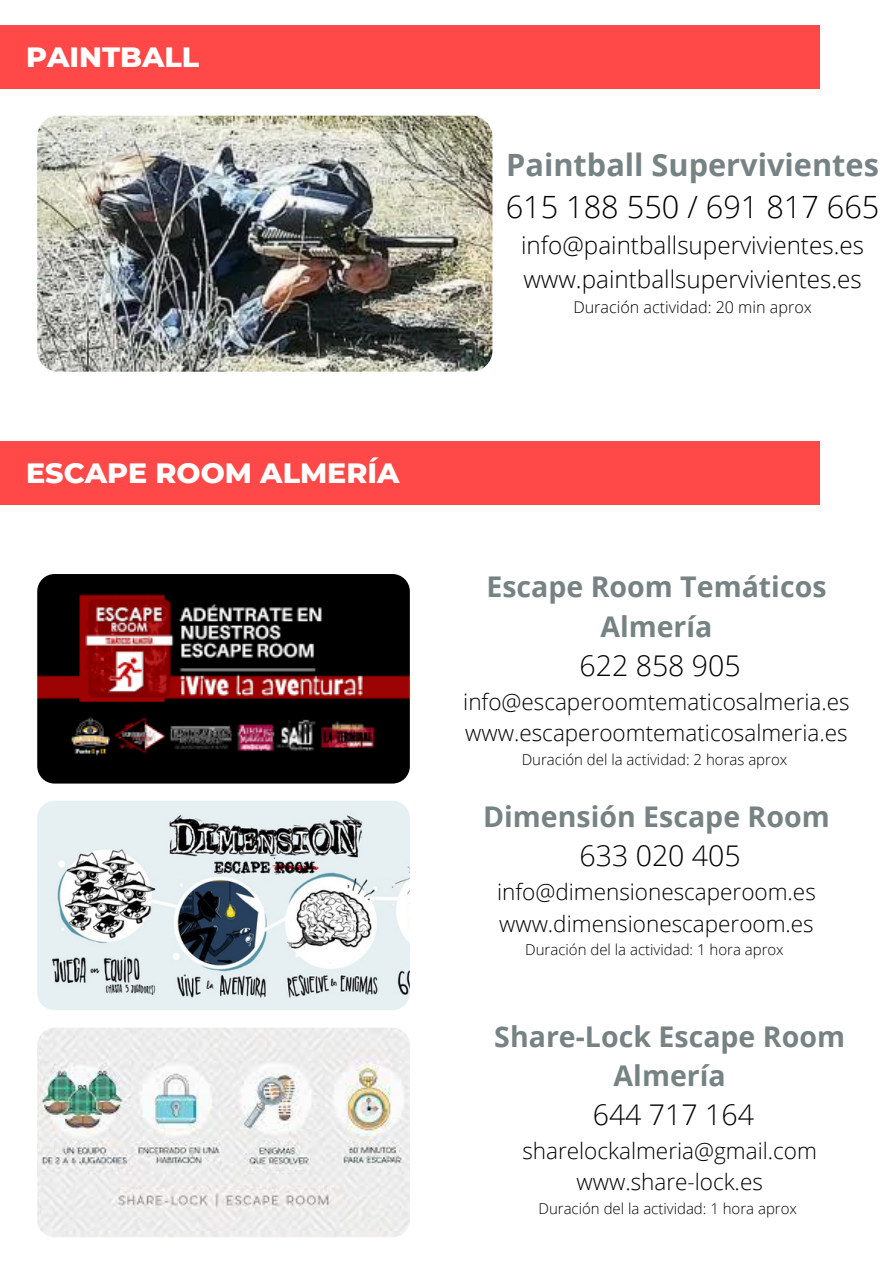
<style>
.page{position:relative;width:893px;height:1264px;background:#fff}
.page>*{position:absolute;margin:0;border:0;box-sizing:border-box;transform-origin:0 0}
.t1{font:700 30.75px "Open Sans";color:#768283}
.t2{font:300 30.75px "Open Sans";color:#000}
.t3{font:700 28.5px/39.3px "Open Sans";color:#768283;text-align:center}
.t4{font:300 28.5px "Open Sans";color:#000}
.t5{font:800 28.5px "Montserrat";color:#fff}
.t6{font:300 24.3px "Open Sans";color:#000}
.t7{font:300 22.5px "Open Sans";color:#000}
.t8{font:300 16.2px "Open Sans";color:#000}
.t9{font:300 15px "Open Sans";color:#000}
</style>
<div class="page">
<div style="left:0;top:26px;width:819px;height:63px;background:#ff4848"></div>
<img style="left:37px;top:116px;width:455px;height:256px;border-radius:21px">
<div style="left:0;top:441px;width:819px;height:63px;background:#ff4848"></div>
<img style="left:37px;top:574px;width:373px;height:209px;border-radius:17px">
<img style="left:37px;top:800px;width:373px;height:210px;border-radius:17px">
<img style="left:37px;top:1027px;width:373px;height:210px;border-radius:17px">
<p class="t5" style="left:26px;top:39px;width:175px">PAINTBALL</p>
<p class="t5" style="left:26px;top:455px;width:375px">ESCAPE ROOM ALMERÍA</p>
<p class="t1" style="left:506px;top:143px;width:374px">Paintball Supervivientes</p>
<p class="t2" style="left:505px;top:185px;width:375px">615 188 550 / 691 817 665</p>
<p class="t6" style="left:521px;top:228px;width:344px">info@paintballsupervivientes.es</p>
<p class="t6" style="left:523px;top:262px;width:340px">www.paintballsupervivientes.es</p>
<p class="t8" style="left:573px;top:295px;width:240px">Duración actividad: 20 min aprox</p>
<p class="t3" style="left:486px;top:566px;width:341px">Escape Room Temáticos<br>Almería</p>
<p class="t4" style="left:579px;top:645px;width:163px">622 858 905</p>
<p class="t7" style="left:463px;top:686px;width:388px">info@escaperoomtematicosalmeria.es</p>
<p class="t7" style="left:465px;top:717px;width:384px">www.escaperoomtematicosalmeria.es</p>
<p class="t9" style="left:521px;top:749px;width:267px">Duración del la actividad: 2 horas aprox</p>
<p class="t3" style="left:483px;top:796px;width:348px">Dimensión Escape Room</p>
<p class="t4" style="left:579px;top:836px;width:163px">633 020 405</p>
<p class="t7" style="left:497px;top:876px;width:320px">info@dimensionescaperoom.es</p>
<p class="t7" style="left:499px;top:907px;width:316px">www.dimensionescaperoom.es</p>
<p class="t9" style="left:525px;top:939px;width:260px">Duración del la actividad: 1 hora aprox</p>
<p class="t3" style="left:494px;top:1015px;width:352px">Share-Lock Escape Room<br>Almería</p>
<p class="t4" style="left:592px;top:1094px;width:163px">644 717 164</p>
<p class="t7" style="left:522px;top:1134px;width:296px">sharelockalmeria@gmail.com</p>
<p class="t7" style="left:576px;top:1166px;width:188px">www.share-lock.es</p>
<p class="t9" style="left:538px;top:1197px;width:260px">Duración del la actividad: 1 hora aprox</p>
</div>
